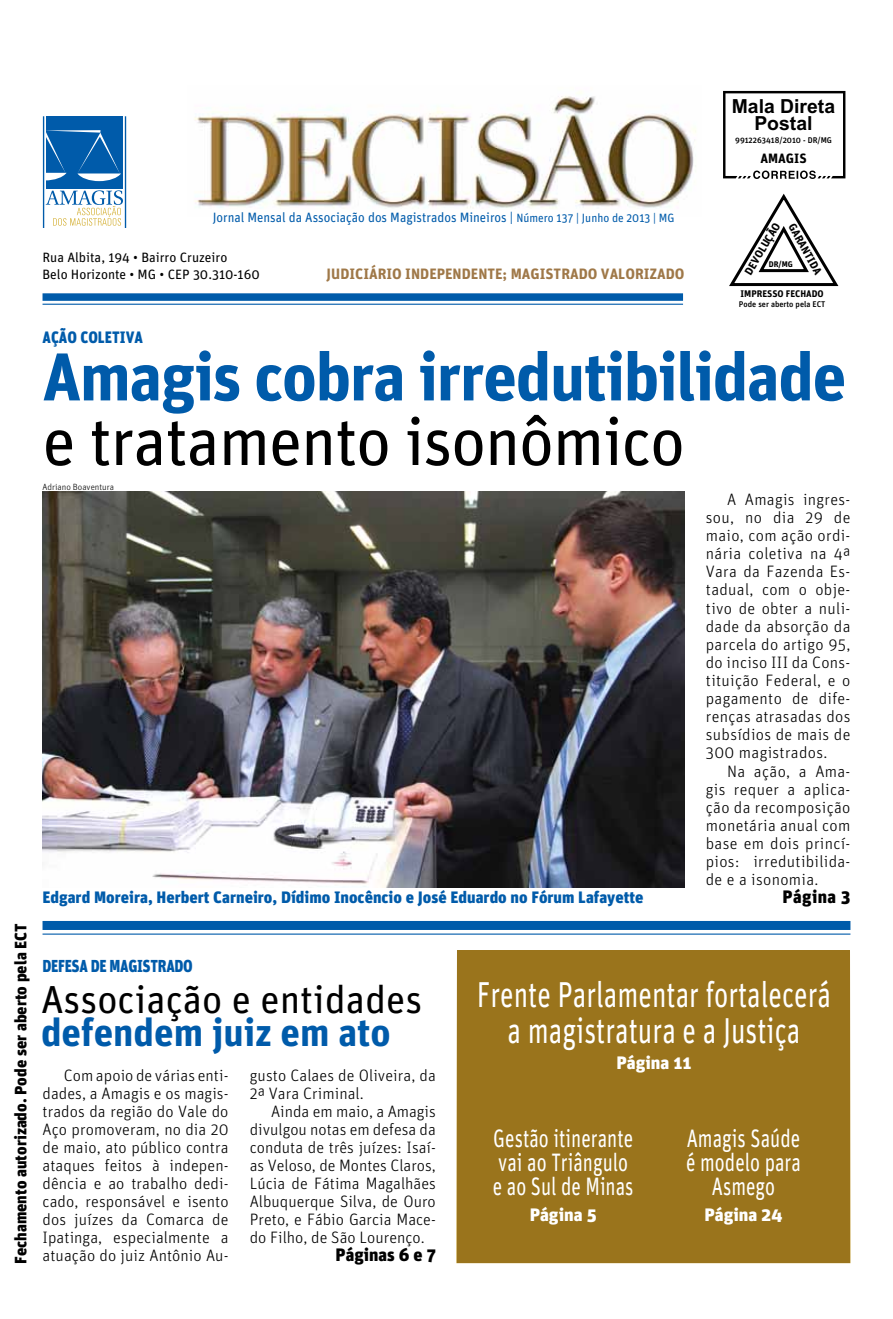
<style>
.page{position:relative;width:893px;height:1319px;background:#fff}
.page>*{position:absolute;margin:0;border:0;box-sizing:border-box;transform-origin:0 0}
.t1{font:700 67.5px "Unit";letter-spacing:-.02em;color:#005baa}
.t2{font:67.5px "Unit";letter-spacing:-.02em;color:#000}
.t3{font:39px "Unit";color:#000}
.t4{font:700 39px "Unit";color:#005baa}
.t5{font:36px/36px "Unit";color:#fff;text-align:center;scale:.76 1}
.t6{font:25.2px/24px "Unit";color:#fff;text-align:center;scale:.76 1}
.t7{font:700 19.35px/17.2px "Arial";color:#000;text-align:center}
.t8{font:900 18px "Unit";color:#fff}
.t9{font:900 18px "Unit";letter-spacing:.015em;color:#000}
.t10{font:900 17.4px "Unit";letter-spacing:-.02em;color:#005baa;scale:.86 1}
.t11{font:300 16.5px/18.1px "Unit";letter-spacing:.005em;color:#000;text-align:justify}
.t12{font:900 16.5px "Unit";color:#005baa}
.t13{font:900 16.5px "Unit";color:#000}
.t14{font:900 16.5px "Unit";color:#005baa;scale:.9 1}
.t15{font:700 15px "Unit";color:#9f7848}
.t16{font:13.5px "Unit";color:#005baa;scale:.95 1}
.t17{font:13.5px/16.2px "Unit";color:#000}
.t18{font:700 13.5px "Unit";color:#000}
.t19{font:700 11.25px "Unit";color:#000}
.t20{font:700 9.6px "Unit";color:#000}
.t21{font:300 9px "Unit";color:#000}
.t22{font:500 8.25px "Unit";color:#000}
.t23{font:700 8.25px "Unit";color:#000}
.s1{font-size:12px}
</style>
<div class="page">
<div style="left:456px;top:949px;width:394px;height:313px;background:#9a741c"></div>
<div style="left:43px;top:293px;width:640px;height:8px;background:#005baa"></div>
<hr style="left:43px;top:303px;width:640px;height:2px;background:#005baa">
<svg style="left:723px;top:91px;width:122px;height:88px"></svg>
<svg style="left:729px;top:193px;width:110px;height:94px"></svg>
<img style="left:194px;top:92px;width:502px;height:117px">
<svg style="left:46px;top:190px;width:77px;height:36px"></svg>
<div style="left:46px;top:116px;width:77px;height:72px;background:#005baa"></div>
<hr style="left:125px;top:116px;width:1px;height:112px;background:#005baa">
<svg style="left:44px;top:130px;width:77px;height:51px"></svg>
<hr style="left:43px;top:116px;width:1px;height:112px;background:#005baa">
<img style="left:43px;top:491px;width:642px;height:396px">
<div style="left:43px;top:920px;width:807px;height:9px;background:#005baa"></div>
<hr style="left:43px;top:933px;width:807px;height:1px;background:#005baa">
<p class="t7" style="left:732px;top:98px;width:105px">Mala Direta<br>Postal</p>
<p class="t22" style="left:735px;top:135px;width:98px">9912263418/2010 - DR/MG</p>
<p class="t18" style="left:760px;top:150px;width:48px">AMAGIS</p>
<p class="t13" style="left:11px;top:1263px;width:341px;rotate:-90deg">Fechamento autorizado. Pode ser aberto pela ECT</p>
<p class="t16" style="left:213px;top:209px;width:488px">Jornal Mensal da Associação dos Magistrados Mineiros | <span class="s1">Número 137 | Junho de 2013 | MG</span></p>
<p class="t17" style="left:43px;top:249px;width:219px">Rua Albita, 194 • Bairro Cruzeiro<br>Belo Horizonte • MG • CEP 30.310-160</p>
<p class="t15" style="left:327px;top:264px;width:359px">JUDICIÁRIO INDEPENDENTE; MAGISTRADO VALORIZADO</p>
<p class="t14" style="left:43px;top:327px;width:113px">Ação Col etiva</p>
<p class="t19" style="left:742px;top:270px;width:60px;rotate:-59deg">DEVOLUÇÃO</p>
<p class="t19" style="left:797px;top:221px;width:58px;rotate:61deg">GARANTIDA</p>
<p class="t23" style="left:769px;top:259px;width:25px">DR/MG</p>
<p class="t20" style="left:740px;top:288px;width:85px">IMPRESSO FECHADO</p>
<p class="t22" style="left:739px;top:299px;width:88px">Pode ser aberto pela ECT</p>
<h1 class="t1" style="left:43px;top:335px;width:805px">Amagis cobra irredutibilidade</h1>
<h1 class="t2" style="left:43px;top:402px;width:644px">e tratamento isonômico</h1>
<p class="t21" style="left:43px;top:481px;width:73px">Adriano Boaventura</p>
<p class="t12" style="left:43px;top:887px;width:602px">Edgard Moreira, Herbert Carneiro, Dídimo Inocêncio e José Eduardo no Fórum Lafayette</p>
<p class="t10" style="left:43px;top:955px;width:176px">Defesa de magistrado</p>
<p class="t11" style="left:706px;top:490px;width:146px;text-indent:21px">A Amagis ingres&shy;sou, no dia 29 de maio, com ação ordi&shy;nária coletiva na 4ª Vara da Fazenda Es&shy;tadual, com o obje&shy;tivo de obter a nuli&shy;dade da absorção da parcela do artigo 95, do inciso III da Cons&shy;tituição Federal, e o pagamento de dife&shy;renças atrasadas dos subsídios de mais de 300 magistrados.</p>
<p class="t11" style="left:706px;top:761px;width:146px;text-indent:21px">Na ação, a Ama&shy;gis requer a aplica&shy;ção da recomposição monetária anual com base em dois princí&shy;pios: irredutibilida&shy;de e a isonomia.</p>
<p class="t9" style="left:783px;top:885px;width:69px">Página 3</p>
<h2 class="t3" style="left:41px;top:976px;width:383px">Associação e entidades</h2>
<h2 class="t4" style="left:41px;top:1008px;width:351px">defendem juiz em ato</h2>
<p class="t11" style="left:43px;top:1065px;width:188px;text-indent:21px">Com apoio de várias enti&shy;dades, a Amagis e os magis&shy;trados da região do Vale do Aço promoveram, no dia 20 de maio, ato público contra ataques feitos à indepen&shy;dência e ao trabalho dedi&shy;cado, responsável e isento dos juízes da Comarca de Ipatinga, especialmente a</p>
<p class="t11" style="left:43px;top:1245px;width:188px">atuação do juiz Antônio Au-</p>
<p class="t11" style="left:250px;top:1065px;width:188px">gusto Calaes de Oliveira, da<br>2ª Vara Criminal.</p>
<p class="t11" style="left:250px;top:1101px;width:188px;text-indent:21px">Ainda em maio, a Amagis divulgou notas em defesa da conduta de três juízes: Isaí&shy;as Veloso, de Montes Claros, Lúcia de Fátima Magalhães Albuquerque Silva, de Ouro Preto, e Fábio Garcia Mace&shy;do Filho, de São Lourenço.</p>
<p class="t9" style="left:336px;top:1243px;width:102px">Páginas 6 e 7</p>
<h3 class="t5" style="left:477px;top:976px;width:468px">Frente Parlamentar fortalecerá a magistratura e a Justiça</h3>
<p class="t8" style="left:616px;top:1051px;width:77px">Página 11</p>
<h3 class="t6" style="left:493px;top:1125px;width:187px;text-align:left">Gestão itinerante vai ao Triângulo e ao Sul de Minas</h3>
<p class="t8" style="left:530px;top:1203px;width:69px">Página 5</p>
<h3 class="t6" style="left:686px;top:1126px;width:153px">Amagis Saúde é modelo para<br>Asmego</h3>
<p class="t8" style="left:704px;top:1203px;width:80px">Página 24</p>
</div>
